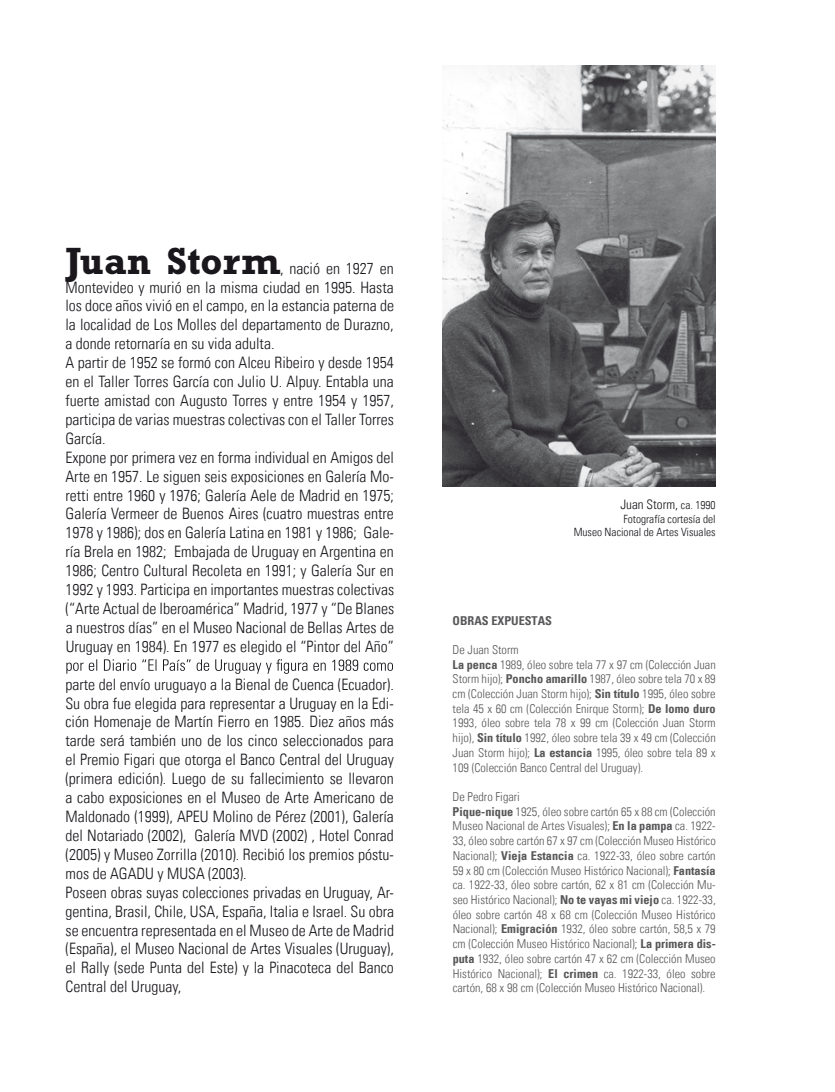
<style>
.page{position:relative;width:835px;height:1092px;background:#fff}
.page>*{position:absolute;margin:0;border:0;box-sizing:border-box;transform-origin:0 0}
.t1{font:700 38.5px "Rockwell";color:#1a171c}
.t2{font:300 condensed 15.75px/18.9px "Univers LT";color:#1a171c}
.t3{font:300 condensed 13.12px "Univers LT";color:#1a171c}
.t4{font:300 condensed 12.25px/14.7px "Univers LT";color:#58585a}
.t5{font:700 condensed 12.25px "Univers";color:#58585a}
.t6{font:300 condensed 11.38px/13.7px "Univers LT";color:#1a171c;text-align:right}
.s1{font-size:11.38px}
.s2{font-family:"Univers";font-weight:700}
</style>
<div class="page">
<svg style="left:66px;top:659px;width:327px;height:14px"></svg>
<img style="left:443px;top:66px;width:272px;height:421px">
<h1 class="t1" style="left:65px;top:238px;width:216px">Juan Storm</h1>
<p class="t2" style="left:65px;top:258px;width:330px;text-indent:215px">, nació en 1927 en Montevideo y murió en la misma ciudad en 1995. Hasta los doce años vivió en el campo, en la estancia paterna de la localidad de Los Molles del departamento de Durazno, a donde retornaría en su vida adulta.<br>A partir de 1952 se formó con Alceu Ribeiro y desde 1954 en el Taller Torres García con Julio U. Alpuy. Entabla una fuerte amistad con Augusto Torres y entre 1954 y 1957, participa de varias muestras colectivas con el Taller Torres García.<br>Expone por primera vez en forma individual en Amigos del Arte en 1957. Le siguen seis exposiciones en Galería Mo&shy;retti entre 1960 y 1976; Galería Aele de Madrid en 1975; Galería Vermeer de Buenos Aires (cuatro muestras entre 1978 y 1986); dos en Galería Latina en 1981 y 1986; Gale&shy;ría Brela en 1982; Embajada de Uruguay en Argentina en 1986; Centro Cultural Recoleta en 1991; y Galería Sur en 1992 y 1993. Participa en importantes muestras colectivas (“Arte Actual de Iberoamérica” Madrid, 1977 y “De Blanes a nuestros días” en el Museo Nacional de Bellas Artes de Uruguay en 1984). En 1977 es elegido el “Pintor del Año”</p>
<p class="t2" style="left:65px;top:674px;width:330px">parte del envío uruguayo a la Bienal de Cuenca (Ecuador).<br>Su obra fue elegida para representar a Uruguay en la Edi&shy;ción Homenaje de Martín Fierro en 1985. Diez años más tarde será también uno de los cinco seleccionados para el Premio Figari que otorga el Banco Central del Uruguay (primera edición). Luego de su fallecimiento se llevaron a cabo exposiciones en el Museo de Arte Americano de Maldonado (1999), APEU Molino de Pérez (2001), Galería del Notariado (2002), Galería MVD (2002) , Hotel Conrad (2005) y Museo Zorrilla (2010). Recibió los premios póstu&shy;mos de AGADU y MUSA (2003).<br>Poseen obras suyas colecciones privadas en Uruguay, Ar&shy;gentina, Brasil, Chile, USA, España, Italia e Israel. Su obra se encuentra representada en el Museo de Arte de Madrid (España), el Museo Nacional de Artes Visuales (Uruguay), el Rally (sede Punta del Este) y la Pinacoteca del Banco Central del Uruguay,</p>
<p class="t3" style="left:620px;top:496px;width:97px">Juan Storm, <span class="s1">ca. 1990</span></p>
<p class="t6" style="left:573px;top:512px;width:143px">Fotografía cortesía del<br>Museo Nacional de Artes Visuales</p>
<p class="t5" style="left:452px;top:612px;width:101px">OBRAS EXPUESTAS</p>
<p class="t4" style="left:452px;top:642px;width:265px">De Juan Storm<br><span class="s2">La penca</span> 1989, óleo sobre tela 77 x 97 cm (Colección Juan Storm hijo); <span class="s2">Poncho amarillo</span> 1987, óleo sobre tela 70 x 89 cm (Colección Juan Storm hijo); <span class="s2">Sin título</span> 1995, óleo sobre tela 45 x 60 cm (Colección Enirque Storm); <span class="s2">De lomo duro </span>1993, óleo sobre tela 78 x 99 cm (Colección Juan Storm hijo), <span class="s2">Sin título</span> 1992, óleo sobre tela 39 x 49 cm (Colección Juan Storm hijo); <span class="s2">La estancia</span> 1995, óleo sobre tela 89 x 109 (Colección Banco Central del Uruguay).</p>
<p class="t4" style="left:452px;top:789px;width:265px">De Pedro Figari<br><span class="s2">Pique-nique</span> 1925, óleo sobre cartón 65 x 88 cm (Colección Museo Nacional de Artes Visuales); <span class="s2">En la pampa</span> ca. 1922- 33, óleo sobre cartón 67 x 97 cm (Colección Museo Histórico Nacional); <span class="s2">Vieja Estancia</span> ca. 1922-33, óleo sobre cartón 59 x 80 cm (Colección Museo Histórico Nacional); <span class="s2">Fantasía </span>ca. 1922-33, óleo sobre cartón, 62 x 81 cm (Colección Mu&shy;seo Histórico Nacional); <span class="s2">No te vayas mi viejo</span> ca. 1922-33, óleo sobre cartón 48 x 68 cm (Colección Museo Histórico Nacional); <span class="s2">Emigración</span> 1932, óleo sobre cartón, 58,5 x 79 cm (Colección Museo Histórico Nacional); <span class="s2">La primera dis&shy;puta</span> 1932, óleo sobre cartón 47 x 62 cm (Colección Museo Histórico Nacional); <span class="s2">El crimen</span> ca. 1922-33, óleo sobre cartón, 68 x 98 cm (Colección Museo Histórico Nacional).</p>
</div>
